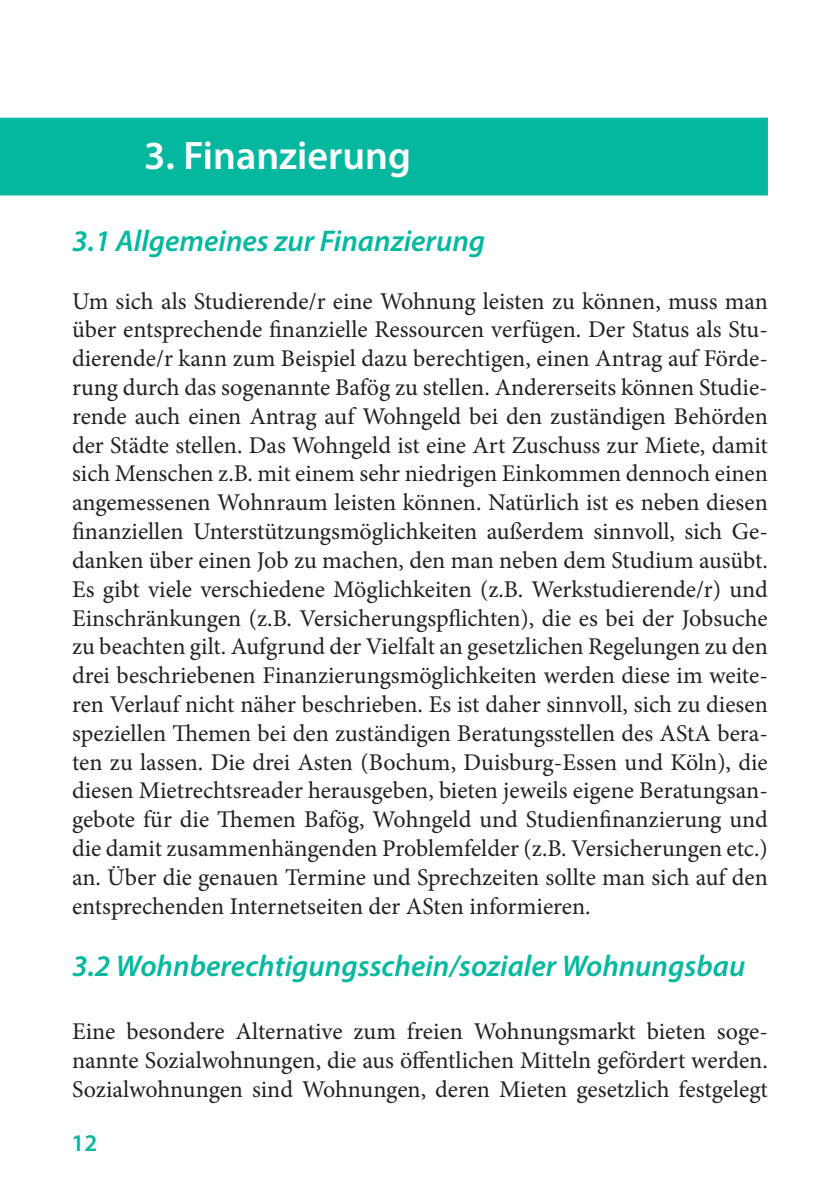
<style>
.page{position:relative;width:840px;height:1191px;background:#fff}
.page>*{position:absolute;margin:0;border:0;box-sizing:border-box;transform-origin:0 0}
.t1{font:600 40px "Myriad Pro";color:#fff}
.t2{font:italic 600 30px "Myriad Pro";color:#03b89e}
.t3{font:24px/28.8px "Minion Pro";color:#231f20;text-align:justify}
.t4{font:600 24px "Myriad Pro";color:#03b89e}
</style>
<div class="page">
<div style="left:0;top:118px;width:767px;height:77px;background:#03b89e"></div>
<h1 class="t1" style="left:144px;top:130px;width:268px">3. Finanzierung</h1>
<p class="t2" style="left:72px;top:222px;width:414px">3.1 Allgemeines zur Finanzierung</p>
<p class="t3" style="left:72px;top:287px;width:697px">Um sich als Studierende/r eine Wohnung leisten zu können, muss man über entsprechende finanzielle Ressourcen verfügen. Der Status als Stu&shy;dierende/r kann zum Beispiel dazu berechtigen, einen Antrag auf Förde&shy;rung durch das sogenannte Bafög zu stellen. Andererseits können Studie&shy;rende auch einen Antrag auf Wohngeld bei den zuständigen Behörden der Städte stellen. Das Wohngeld ist eine Art Zuschuss zur Miete, damit sich Menschen z.B. mit einem sehr niedrigen Einkommen dennoch einen angemessenen Wohnraum leisten können. Natürlich ist es neben diesen finanziellen Unterstützungsmöglichkeiten außerdem sinnvoll, sich Ge&shy;danken über einen Job zu machen, den man neben dem Studium ausübt.<br>Es gibt viele verschiedene Möglichkeiten (z.B. Werkstudierende/r) und Einschränkungen (z.B. Versicherungspflichten), die es bei der Jobsuche zu beachten gilt. Aufgrund der Vielfalt an gesetzlichen Regelungen zu den drei beschriebenen Finanzierungsmöglichkeiten werden diese im weite&shy;ren Verlauf nicht näher beschrieben. Es ist daher sinnvoll, sich zu diesen speziellen Themen bei den zuständigen Beratungsstellen des AStA bera&shy;ten zu lassen. Die drei Asten (Bochum, Duisburg-Essen und Köln), die diesen Mietrechtsreader herausgeben, bieten jeweils eigene Beratungsan&shy;gebote für die Themen Bafög, Wohngeld und Studienfinanzierung und die damit zusammenhängenden Problemfelder (z.B. Versicherungen etc.) an. Über die genauen Termine und Sprechzeiten sollte man sich auf den entsprechenden Internetseiten der ASten informieren.</p>
<p class="t2" style="left:72px;top:947px;width:674px">3.2 Wohnberechtigungsschein/sozialer Wohnungsbau</p>
<p class="t3" style="left:72px;top:1017px;width:697px">Eine besondere Alternative zum freien Wohnungsmarkt bieten soge&shy;nannte Sozialwohnungen, die aus öffentlichen Mitteln gefördert werden.<br>Sozialwohnungen sind Wohnungen, deren Mieten gesetzlich festgelegt</p>
<p class="t4" style="left:71px;top:1127px;width:27px">12</p>
</div>
